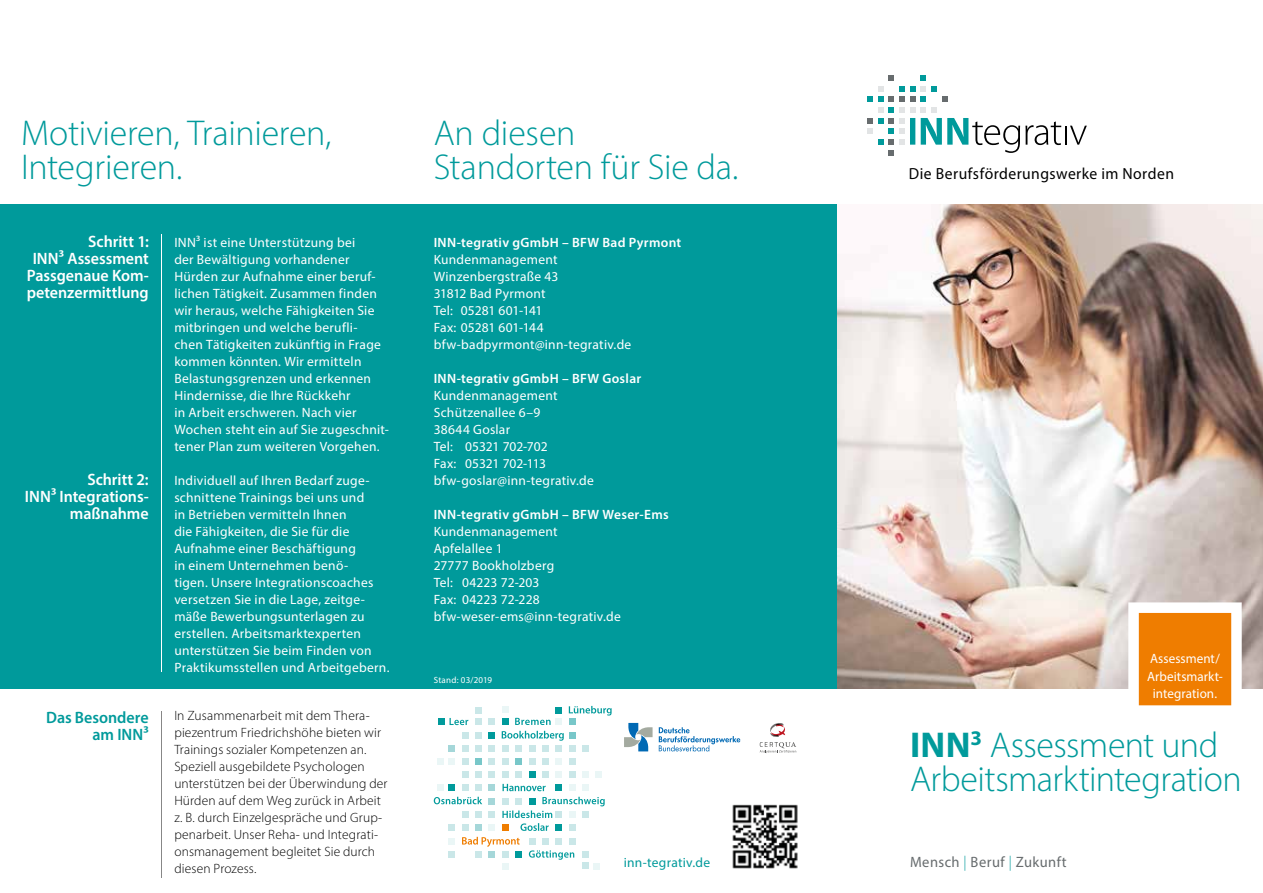
<style>
.page{position:relative;width:1263px;height:893px;background:#fff}
.page>*{position:absolute;margin:0;border:0;box-sizing:border-box;transform-origin:0 0}
.t1{font:300 36px/34px "Myriad Pro";letter-spacing:-.01em;color:#009a9b}
.t2{font:600 16.5px/17px "Myriad Pro";letter-spacing:-.005em;color:#fff;text-align:right}
.t3{font:600 16.5px/17px "Myriad Pro";color:#009a9b;text-align:right}
.t4{font:16.05px "Myriad Pro";letter-spacing:.03em;color:#000}
.t5{font:15px "Myriad Pro";letter-spacing:.03em;color:#676c6e}
.t6{font:13.5px/17px "Myriad Pro";letter-spacing:.02em;color:#fff}
.t7{font:300 13.5px/17px "Myriad Pro";letter-spacing:.01em;color:#000}
.t8{font:600 13.5px "Myriad Pro";letter-spacing:.025em;color:#fff}
.t9{font:13.5px "Myriad Pro";letter-spacing:.015em;color:#009a9b}
.t10{font:9px "Myriad Pro";letter-spacing:.02em;color:#fff}
.s1{font-weight:700}
.s2{font-weight:300;color:#009a9b}
</style>
<div class="page">
<div style="left:0;top:204px;width:1263px;height:485px;background:#009a9b"></div>
<img style="left:838px;top:204px;width:425px;height:485px">
<svg style="left:760px;top:723px;width:36px;height:30px"></svg>
<svg style="left:1128px;top:602px;width:114px;height:104px;background:#f3a046"></svg>
<svg style="left:624px;top:723px;width:28px;height:28px"></svg>
<svg style="left:659px;top:727px;width:81px;height:24px"></svg>
<hr style="left:161px;top:235px;width:1px;height:437px;background:#fff">
<hr style="left:161px;top:711px;width:1px;height:167px;background:#878787">
<img style="left:732px;top:804px;width:66px;height:65px">
<div style="left:502px;top:771px;width:7px;height:7px;background:#cae7e8"></div>
<div style="left:515px;top:771px;width:7px;height:7px;background:#cae7e8"></div>
<div style="left:529px;top:771px;width:6px;height:7px;background:#009a9b"></div>
<div style="left:542px;top:771px;width:7px;height:7px;background:#cae7e8"></div>
<div style="left:555px;top:771px;width:7px;height:7px;background:#eaf6f6"></div>
<div style="left:555px;top:758px;width:7px;height:7px;background:#eaf6f6"></div>
<div style="left:448px;top:784px;width:7px;height:7px;background:#009a9b"></div>
<div style="left:437px;top:784px;width:7px;height:7px;background:#eaf6f6"></div>
<div style="left:555px;top:784px;width:7px;height:7px;background:#009a9b"></div>
<div style="left:462px;top:771px;width:7px;height:7px;background:#cae7e8"></div>
<div style="left:569px;top:771px;width:6px;height:7px;background:#cae7e8"></div>
<div style="left:569px;top:758px;width:6px;height:7px;background:#cae7e8"></div>
<div style="left:462px;top:784px;width:7px;height:7px;background:#cae7e8"></div>
<div style="left:569px;top:784px;width:6px;height:7px;background:#eaf6f6"></div>
<div style="left:475px;top:771px;width:7px;height:7px;background:#cae7e8"></div>
<div style="left:475px;top:784px;width:7px;height:7px;background:#cae7e8"></div>
<div style="left:582px;top:784px;width:7px;height:7px;background:#eaf6f6"></div>
<div style="left:582px;top:771px;width:7px;height:7px;background:#eaf6f6"></div>
<div style="left:595px;top:771px;width:6px;height:7px;background:#eaf6f6"></div>
<div style="left:489px;top:771px;width:6px;height:7px;background:#cae7e8"></div>
<div style="left:489px;top:784px;width:6px;height:7px;background:#a5d7d9"></div>
<div style="left:502px;top:718px;width:7px;height:7px;background:#009a9b"></div>
<div style="left:502px;top:706px;width:7px;height:7px;background:#eaf6f6"></div>
<div style="left:502px;top:863px;width:7px;height:7px;background:#eaf6f6"></div>
<div style="left:593px;top:863px;width:7px;height:7px;background:#eaf6f6"></div>
<div style="left:502px;top:745px;width:7px;height:7px;background:#cae7e8"></div>
<div style="left:502px;top:758px;width:7px;height:7px;background:#cae7e8"></div>
<div style="left:502px;top:851px;width:7px;height:7px;background:#cae7e8"></div>
<div style="left:515px;top:745px;width:7px;height:7px;background:#cae7e8"></div>
<div style="left:515px;top:758px;width:7px;height:7px;background:#78c7c9"></div>
<div style="left:515px;top:851px;width:7px;height:7px;background:#009a9b"></div>
<div style="left:529px;top:745px;width:6px;height:7px;background:#cae7e8"></div>
<svg style="left:529px;top:838px;width:6px;height:6px"></svg>
<div style="left:529px;top:758px;width:6px;height:7px;background:#cae7e8"></div>
<div style="left:542px;top:745px;width:7px;height:7px;background:#cae7e8"></div>
<div style="left:542px;top:838px;width:7px;height:6px;background:#cae7e8"></div>
<div style="left:542px;top:758px;width:7px;height:7px;background:#cae7e8"></div>
<div style="left:555px;top:718px;width:7px;height:7px;background:#eaf6f6"></div>
<div style="left:555px;top:707px;width:7px;height:6px;background:#009a9b"></div>
<div style="left:448px;top:824px;width:7px;height:7px;background:#cae7e8"></div>
<div style="left:448px;top:745px;width:7px;height:7px;background:#a5d7d9"></div>
<div style="left:555px;top:745px;width:7px;height:7px;background:#cae7e8"></div>
<div style="left:448px;top:838px;width:7px;height:6px;background:#eaf6f6"></div>
<div style="left:448px;top:758px;width:7px;height:7px;background:#eaf6f6"></div>
<div style="left:437px;top:758px;width:7px;height:7px;background:#eaf6f6"></div>
<div style="left:555px;top:838px;width:7px;height:6px;background:#cae7e8"></div>
<div style="left:448px;top:851px;width:7px;height:7px;background:#cae7e8"></div>
<div style="left:569px;top:718px;width:6px;height:7px;background:#78c7c9"></div>
<div style="left:462px;top:811px;width:7px;height:7px;background:#cae7e8"></div>
<div style="left:462px;top:732px;width:7px;height:6px;background:#cae7e8"></div>
<div style="left:462px;top:824px;width:7px;height:7px;background:#cae7e8"></div>
<div style="left:462px;top:745px;width:7px;height:7px;background:#cae7e8"></div>
<div style="left:569px;top:745px;width:6px;height:7px;background:#cae7e8"></div>
<div style="left:462px;top:758px;width:7px;height:7px;background:#cae7e8"></div>
<svg style="left:569px;top:838px;width:6px;height:6px"></svg>
<div style="left:475px;top:718px;width:7px;height:7px;background:#cae7e8"></div>
<div style="left:475px;top:811px;width:7px;height:7px;background:#cae7e8"></div>
<div style="left:475px;top:732px;width:7px;height:6px;background:#cae7e8"></div>
<div style="left:475px;top:824px;width:7px;height:7px;background:#a5d7d9"></div>
<div style="left:475px;top:745px;width:7px;height:7px;background:#cae7e8"></div>
<div style="left:582px;top:745px;width:7px;height:7px;background:#cae7e8"></div>
<div style="left:475px;top:758px;width:7px;height:7px;background:#78c7c9"></div>
<div style="left:475px;top:851px;width:7px;height:7px;background:#cae7e8"></div>
<div style="left:582px;top:851px;width:7px;height:7px;background:#cae7e8"></div>
<div style="left:582px;top:863px;width:7px;height:6px;background:#cae7e8"></div>
<svg style="left:489px;top:798px;width:6px;height:6px"></svg>
<div style="left:489px;top:718px;width:6px;height:7px;background:#cae7e8"></div>
<div style="left:489px;top:811px;width:6px;height:7px;background:#cae7e8"></div>
<svg style="left:489px;top:732px;width:6px;height:6px"></svg>
<div style="left:489px;top:824px;width:6px;height:7px;background:#eaf6f6"></div>
<div style="left:489px;top:745px;width:6px;height:7px;background:#cae7e8"></div>
<div style="left:489px;top:758px;width:6px;height:7px;background:#cae7e8"></div>
<div style="left:489px;top:851px;width:6px;height:7px;background:#a5d7d9"></div>
<svg style="left:502px;top:731px;width:73px;height:10px"></svg>
<svg style="left:502px;top:784px;width:44px;height:7px"></svg>
<svg style="left:462px;top:837px;width:58px;height:10px"></svg>
<div style="left:475px;top:707px;width:7px;height:6px;background:#cae7e8"></div>
<div style="left:438px;top:718px;width:6px;height:7px;background:#009a9b"></div>
<svg style="left:502px;top:797px;width:103px;height:34px"></svg>
<svg style="left:529px;top:850px;width:45px;height:10px"></svg>
<svg style="left:434px;top:797px;width:48px;height:7px"></svg>
<svg style="left:449px;top:718px;width:19px;height:7px"></svg>
<svg style="left:515px;top:718px;width:36px;height:7px"></svg>
<svg style="left:569px;top:706px;width:43px;height:10px"></svg>
<svg style="left:878px;top:86px;width:5px;height:5px"></svg>
<svg style="left:867px;top:97px;width:16px;height:26px"></svg>
<svg style="left:867px;top:129px;width:16px;height:16px"></svg>
<svg style="left:889px;top:75px;width:26px;height:16px"></svg>
<svg style="left:921px;top:75px;width:16px;height:16px"></svg>
<svg style="left:889px;top:97px;width:198px;height:58px"></svg>
<h1 class="t1" style="left:21px;top:115px;width:312px">Motivieren, Trainieren,<br>Integrieren.</h1>
<p class="t2" style="left:27px;top:232px;width:124px">Schritt 1:<br>INN3 Assessment<br>Passgenaue Kom&shy;petenzermittlung</p>
<p class="t2" style="left:25px;top:470px;width:125px">Schritt 2:<br>INN3 Integrations&shy;maßnahme</p>
<p class="t6" style="left:174px;top:233px;width:216px">INN³ ist eine Unterstützung bei<br>der Bewältigung vorhandener Hürden zur Aufnahme einer beruf&shy;lichen Tätigkeit. Zusammen finden wir heraus, welche Fähigkeiten Sie mitbringen und welche berufli&shy;chen Tätigkeiten zukünftig in Frage kommen könnten. Wir ermitteln Belastungsgrenzen und erkennen Hindernisse, die Ihre Rückkehr<br>in Arbeit erschweren. Nach vier Wochen steht ein auf Sie zugeschnit&shy;tener Plan zum weiteren Vorgehen.</p>
<p class="t6" style="left:174px;top:472px;width:217px">Individuell auf Ihren Bedarf zuge&shy;schnittene Trainings bei uns und<br>in Betrieben vermitteln Ihnen<br>die Fähigkeiten, die Sie für die Aufnahme einer Beschäftigung<br>in einem Unternehmen benö-<br>tigen. Unsere Integrationscoaches versetzen Sie in die Lage, zeitge&shy;mäße Bewerbungsunterlagen zu erstellen. Arbeitsmarktexperten unterstützen Sie beim Finden von Praktikumsstellen und Arbeitgebern.</p>
<p class="t3" style="left:46px;top:708px;width:104px">Das Besondere am INN³</p>
<p class="t7" style="left:174px;top:707px;width:215px">In Zusammenarbeit mit dem Thera&shy;piezentrum Friedrichshöhe bieten wir Trainings sozialer Kompetenzen an.<br>Speziell ausgebildete Psychologen unterstützen bei der Überwindung der Hürden auf dem Weg zurück in Arbeit z. B. durch Einzelgespräche und Grup&shy;penarbeit. Unser Reha- und Integrati&shy;onsmanagement begleitet Sie durch diesen Prozess.</p>
<h1 class="t1" style="left:434px;top:115px;width:306px">An diesen<br>Standorten für Sie da.</h1>
<p class="t8" style="left:434px;top:234px;width:249px">INN-tegrativ gGmbH – BFW Bad Pyrmont</p>
<p class="t6" style="left:434px;top:250px;width:199px">Kundenmanagement<br>Winzenbergstraße 43<br>31812 Bad Pyrmont<br>Tel: 05281 601-141<br>Fax: 05281 601-144 bfw-badpyrmont@inn-tegrativ.de</p>
<p class="t8" style="left:434px;top:370px;width:209px">INN-tegrativ gGmbH – BFW Goslar</p>
<p class="t6" style="left:434px;top:386px;width:162px">Kundenmanagement<br>Schützenallee 6–9<br>38644 Goslar<br>Tel: 05321 702-702<br>Fax: 05321 702-113 bfw-goslar@inn-tegrativ.de</p>
<p class="t8" style="left:434px;top:506px;width:236px">INN-tegrativ gGmbH – BFW Weser-Ems</p>
<p class="t6" style="left:434px;top:523px;width:188px">Kundenmanagement<br>Apfelallee 1<br>27777 Bookholzberg<br>Tel: 04223 72-203<br>Fax: 04223 72-228 bfw-weser-ems@inn-tegrativ.de</p>
<p class="t10" style="left:434px;top:674px;width:60px">Stand: 03/2019</p>
<p class="t9" style="left:624px;top:855px;width:88px">inn-tegrativ.de</p>
<p class="t4" style="left:909px;top:164px;width:267px">Die Berufsförderungswerke im Norden</p>
<p class="t6" style="left:1147px;top:650px;width:77px;text-align:center">Assessment/<br>Arbeitsmarkt&shy;integration.</p>
<h1 class="t1" style="left:910px;top:728px;width:333px"><span class="s1">INN</span><sup>3</sup> Assessment und<br>Arbeitsmarktintegration</h1>
<p class="t5" style="left:910px;top:853px;width:158px">Mensch <span class="s2">|</span> Beruf <span class="s2">|</span> Zukunft</p>
</div>
